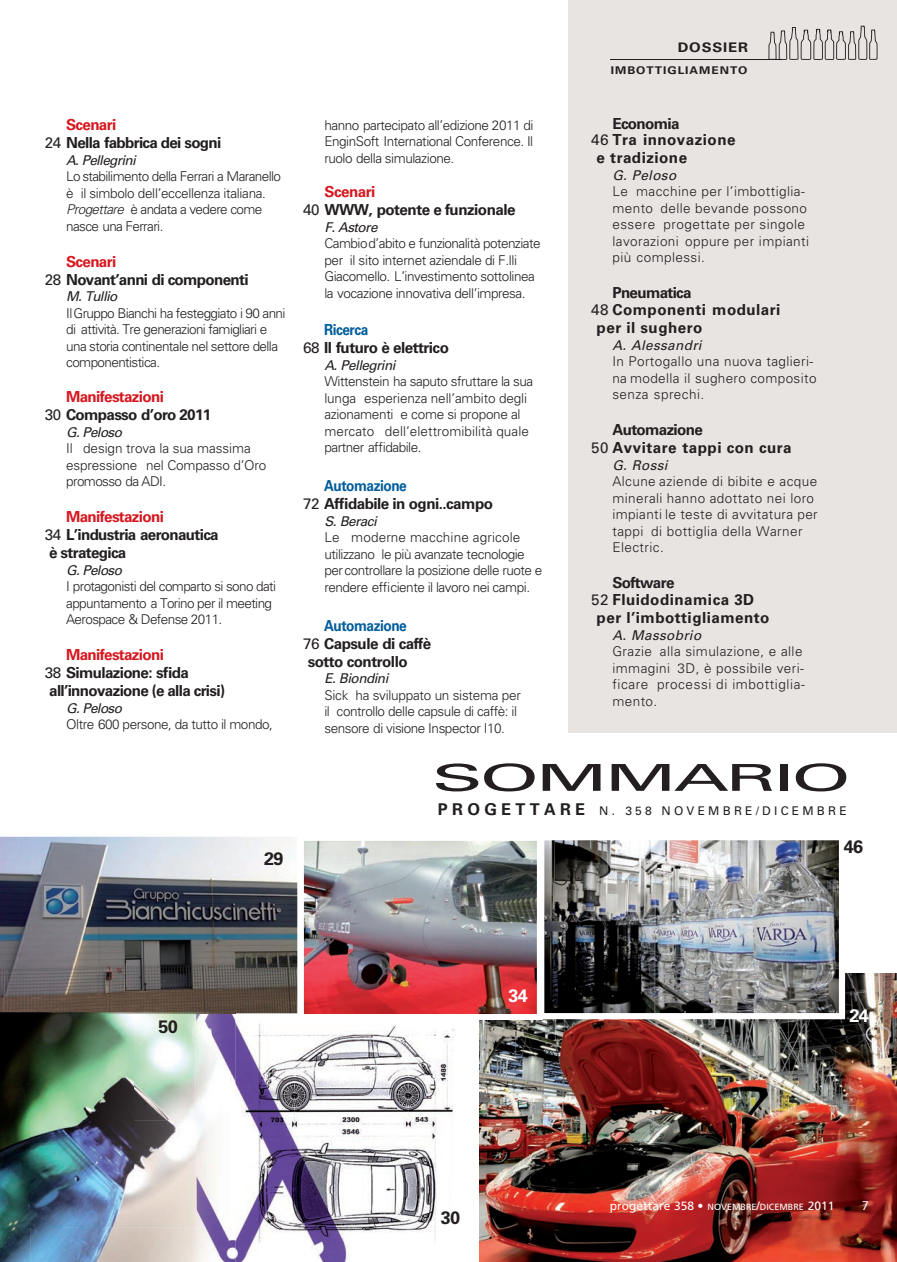
<style>
.page{position:relative;width:897px;height:1262px;background:#fff}
.page>*{position:absolute;margin:0;border:0;box-sizing:border-box;transform-origin:0 0}
.t1{font:37.05px "Univers LT";letter-spacing:-.045em;color:#231f20;scale:2.06 1}
.t2{font:700 18px "Univers LT";letter-spacing:-.025em;color:#231f20}
.t3{font:700 18px "Univers LT";color:#fff}
.t4{font:700 15.15px/18px "Univers LT";letter-spacing:-.035em;color:#231f20}
.t5{font:700 15.15px/18px "Univers LT";letter-spacing:.03em;color:#231f20}
.t6{font:300 13.5px/16.5px "Univers LT";letter-spacing:-.03em;color:#231f20}
.t7{font:300 13.5px/16.5px "Univers LT";letter-spacing:.03em;color:#231f20}
.t8{font:italic 13.5px "Univers LT";letter-spacing:-.04em;color:#231f20}
.t9{font:italic 13.5px "Univers LT";letter-spacing:.025em;color:#231f20}
.t10{font:condensed 13.5px "Myriad";color:#fff;scale:1.27 1}
.t11{font:700 13.2px "Univers LT";letter-spacing:.055em;color:#231f20;scale:1.13 1}
.t12{font:12px "Frutiger LT";color:#fff}
.t13{font:12px "Univers LT";letter-spacing:.265em;color:#231f20}
.t14{font:700 10.65px "Univers LT";letter-spacing:.08em;color:#231f20;scale:1.13 1}
.s1{color:#d7171f}
.s2{font-weight:400}
.s3{font-style:italic}
.s4{color:#005d9c}
.s5{font-weight:700;font-size:16.2px}
.s6{font-size:9px}
</style>
<div class="page">
<img style="left:479px;top:973px;width:417px;height:288px">
<img style="left:197px;top:1013px;width:257px;height:248px">
<img style="left:0;top:836px;width:297px;height:177px">
<img style="left:31px;top:1013px;width:166px;height:214px">
<img style="left:0;top:1013px;width:31px;height:248px">
<img style="left:31px;top:1227px;width:204px;height:34px">
<img style="left:0;top:1012px;width:235px;height:1px">
<svg style="left:193px;top:1028px;width:2px;height:13px"></svg>
<img style="left:195px;top:1028px;width:16px;height:13px">
<div style="left:568px;top:0;width:328px;height:733px;background:#e8e4e2"></div>
<hr style="left:610px;top:59px;width:171px;height:1px;background:#231f20">
<svg style="left:768px;top:26px;width:109px;height:34px"></svg>
<img style="left:298px;top:840px;width:240px;height:179px">
<div style="left:440px;top:1210px;width:27px;height:30px;background:#fff"></div>
<img style="left:538px;top:840px;width:306px;height:179px">
<p class="t4" style="left:45px;top:116px;width:178px;text-indent:21px"><span class="s1">Scenari<br></span><span class="s2">24</span> Nella fabbrica dei sogni</p>
<p class="t8" style="left:66px;top:152px;width:71px">A. Pellegrini</p>
<p class="t6" style="left:66px;top:168px;width:216px">Lo stabilimento della Ferrari a Maranello è il simbolo dell’eccellenza italiana.<br><span class="s3">Progettare</span> è andata a vedere come nasce una Ferrari.</p>
<p class="t4" style="left:45px;top:253px;width:205px;text-indent:21px"><span class="s1">Scenari<br></span><span class="s2">28</span> Novant’anni di componenti</p>
<p class="t8" style="left:66px;top:288px;width:53px">M. Tullio</p>
<p class="t6" style="left:66px;top:305px;width:221px">Il Gruppo Bianchi ha festeggiato i 90 anni di attività. Tre generazioni famigliari e una storia continentale nel settore della componentistica.</p>
<p class="t4" style="left:45px;top:388px;width:168px;text-indent:21px"><span class="s1">Manifestazioni<br></span><span class="s2">30</span> Compasso d’oro 2011</p>
<p class="t8" style="left:66px;top:423px;width:57px">G. Peloso</p>
<p class="t6" style="left:66px;top:440px;width:202px">Il design trova la sua massima espressione nel Compasso d’Oro promosso da ADI.</p>
<p class="t4" style="left:45px;top:508px;width:175px;text-indent:21px"><span class="s1">Manifestazioni<br></span><span class="s2">34</span> L’industria aeronautica è strategica</p>
<p class="t8" style="left:66px;top:561px;width:57px">G. Peloso</p>
<p class="t6" style="left:66px;top:578px;width:211px">I protagonisti del comparto si sono dati appuntamento a Torino per il meeting<br>Aerospace &amp; Defense 2011.</p>
<p class="t4" style="left:45px;top:646px;width:181px;text-indent:21px"><span class="s1">Manifestazioni<br></span><span class="s2">38</span> Simulazione: sfida all’innovazione (e alla crisi)</p>
<p class="t8" style="left:66px;top:699px;width:57px">G. Peloso</p>
<p class="t6" style="left:66px;top:716px;width:208px">Oltre 600 persone, da tutto il mondo,</p>
<h2 class="t2" style="left:264px;top:848px;width:21px">29</h2>
<p class="t11" style="left:677px;top:39px;width:64px">DOSSIER</p>
<p class="t14" style="left:610px;top:64px;width:122px">IMBOTTIGLIAMENTO</p>
<p class="t4" style="left:612px;top:114px;width:69px">Economia</p>
<p class="t5" style="left:591px;top:131px;width:146px"><span class="s2">46</span> Tra innovazione</p>
<p class="t5" style="left:596px;top:149px;width:92px">e tradizione</p>
<p class="t8" style="left:612px;top:167px;width:65px">G. Peloso</p>
<p class="t7" style="left:612px;top:183px;width:198px">Le macchine per l’imbottiglia&shy;mento delle bevande possono essere progettate per singole lavorazioni oppure per impianti più complessi.</p>
<p class="t4" style="left:612px;top:284px;width:81px">Pneumatica</p>
<p class="t5" style="left:591px;top:301px;width:191px"><span class="s2">48</span> Componenti modulari</p>
<p class="t5" style="left:596px;top:319px;width:107px">per il sughero</p>
<p class="t9" style="left:612px;top:337px;width:91px">A. Alessandri</p>
<p class="t7" style="left:612px;top:353px;width:205px">In Portogallo una nuova taglieri&shy;na modella il sughero composito senza sprechi.</p>
<p class="t5" style="left:591px;top:421px;width:202px;text-indent:21px">Automazione<br><span class="s2">50</span> Avvitare tappi con cura</p>
<p class="t8" style="left:612px;top:457px;width:57px">G. Rossi</p>
<p class="t7" style="left:612px;top:473px;width:207px">Alcune aziende di bibite e acque minerali hanno adottato nei loro impianti le teste di avvitatura per tappi di bottiglia della Warner<br>Electric.</p>
<p class="t4" style="left:612px;top:574px;width:63px">Software</p>
<p class="t5" style="left:591px;top:590px;width:164px"><span class="s2">52</span> Fluidodinamica 3D</p>
<p class="t5" style="left:596px;top:608px;width:174px">per l’imbottigliamento</p>
<p class="t9" style="left:612px;top:626px;width:90px">A. Massobrio</p>
<p class="t7" style="left:612px;top:643px;width:194px">Grazie alla simulazione, e alle immagini 3D, è possibile veri&shy;ficare processi di imbottiglia&shy;mento.</p>
<p class="t6" style="left:324px;top:117px;width:210px;text-align:justify">hanno partecipato all’edizione 2011 di EnginSoft International Conference. Il ruolo della simulazione.</p>
<p class="t4" style="left:303px;top:183px;width:214px;text-indent:21px"><span class="s1">Scenari<br></span><span class="s2">40</span> WWW, potente e funzionale</p>
<p class="t8" style="left:324px;top:219px;width:55px">F. Astore</p>
<p class="t6" style="left:324px;top:235px;width:217px">Cambio d’abito e funzionalità potenziate per il sito internet aziendale di F.lli Giacomello. L’investimento sottolinea la vocazione innovativa dell’impresa.</p>
<p class="t4" style="left:303px;top:321px;width:147px;text-indent:21px"><span class="s4">Ricerca<br></span><span class="s2">68</span> Il futuro è elettrico</p>
<p class="t8" style="left:324px;top:357px;width:73px">A. Pellegrini</p>
<p class="t6" style="left:324px;top:373px;width:210px">Wittenstein ha saputo sfruttare la sua lunga esperienza nell’ambito degli azionamenti e come si propone al mercato dell’elettromibilità quale partner affidabile.</p>
<p class="t4" style="left:303px;top:477px;width:191px;text-indent:21px"><span class="s4">Automazione<br></span><span class="s2">72</span> Affidabile in ogni..campo</p>
<p class="t8" style="left:324px;top:513px;width:54px">S. Beraci</p>
<p class="t6" style="left:324px;top:529px;width:219px">Le moderne macchine agricole utilizzano le più avanzate tecnologie per controllare la posizione delle ruote e rendere efficiente il lavoro nei campi.</p>
<p class="t4" style="left:303px;top:616px;width:130px;text-indent:21px"><span class="s4">Automazione<br></span><span class="s2">76</span> Capsule di caffè sotto controllo</p>
<p class="t8" style="left:324px;top:670px;width:65px">E. Biondini</p>
<p class="t6" style="left:324px;top:687px;width:198px">Sick ha sviluppato un sistema per il controllo delle capsule di caffè: il sensore di visione Inspector I10.</p>
<h1 class="t1" style="left:431px;top:755px;width:205px">SOMMARIO</h1>
<p class="t13" style="left:438px;top:803px;width:410px"><span class="s5">PROGETTARE</span> N. 358 NOVEMBRE/DICEMBRE</p>
<h2 class="t2" style="left:843px;top:835px;width:21px">46</h2>
<h2 class="t2" style="left:158px;top:1016px;width:21px">50</h2>
<h2 class="t3" style="left:192px;top:1024px;width:21px">48</h2>
<h2 class="t3" style="left:508px;top:984px;width:21px">34</h2>
<h2 class="t3" style="left:848px;top:1004px;width:21px">24</h2>
<h2 class="t2" style="left:440px;top:1206px;width:21px">30</h2>
<p class="t12" style="left:609px;top:1198px;width:226px">progettare 358 • <span class="s6">NOVEMBRE</span>/<span class="s6">DICEMBRE</span> 2011</p>
<p class="t10" style="left:861px;top:1198px;width:7px">7</p>
</div>
